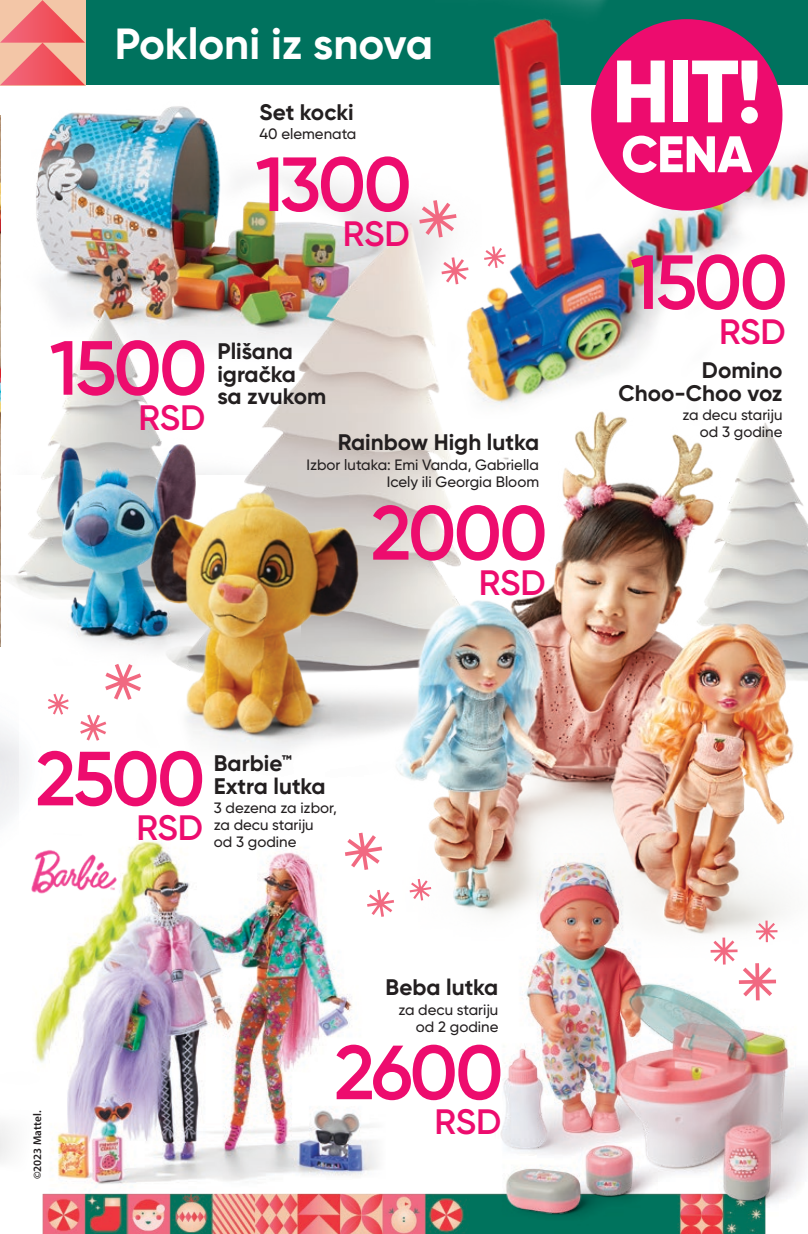
<style>
.page{position:relative;width:808px;height:1234px;background:#fff}
.page>*{position:absolute;margin:0;border:0;box-sizing:border-box;transform-origin:0 0}
.t1{font:800 88.2px "Gilroy";color:#fff}
.t2{font:600 76.5px "Gilroy";letter-spacing:-.04em;color:#ed0c6e}
.t3{font:800 51.3px "Gilroy";color:#fff}
.t4{font:700 43.5px "Gilroy";color:#fff}
.t5{font:600 35.25px "Gilroy";letter-spacing:-.005em;color:#ed0c6e}
.t6{font:700 22.5px/22.5px "Gilroy";color:#231f20}
.t7{font:500 15px/16.8px "Gilroy";color:#231f20;text-align:right}
.t8{font:600 11.25px "Myriad Pro";letter-spacing:.01em;color:#231f20}
</style>
<div class="page">
<div style="left:0;top:0;width:808px;height:85px;background:#00725e"></div>
<svg style="left:1px;top:0;width:84px;height:85px;background:#f18c83"></svg>
<hr style="left:0;top:0;width:1px;height:85px;background:#f16982">
<img style="left:386px;top:1193px;width:32px;height:40px">
<img style="left:0;top:85px;width:109px;height:64px">
<img style="left:36px;top:149px;width:73px;height:280px">
<img style="left:109px;top:106px;width:325px;height:338px">
<img style="left:41px;top:429px;width:259px;height:60px">
<img style="left:110px;top:444px;width:276px;height:299px">
<img style="left:135px;top:743px;width:251px;height:490px">
<img style="left:0;top:116px;width:1px;height:373px">
<img style="left:386px;top:359px;width:422px;height:533px">
<svg style="left:419px;top:200px;width:15px;height:37px"></svg>
<svg style="left:345px;top:832px;width:37px;height:37px"></svg>
<svg style="left:367px;top:889px;width:27px;height:27px"></svg>
<svg style="left:410px;top:878px;width:8px;height:21px"></svg>
<img style="left:434px;top:0;width:374px;height:436px">
<img style="left:18px;top:489px;width:161px;height:394px">
<img style="left:0;top:489px;width:18px;height:333px">
<img style="left:418px;top:852px;width:390px;height:381px">
<img style="left:0;top:830px;width:135px;height:403px">
<svg style="left:105px;top:663px;width:36px;height:36px"></svg>
<svg style="left:80px;top:714px;width:26px;height:26px"></svg>
<svg style="left:48px;top:693px;width:21px;height:21px"></svg>
<div style="left:591px;top:19px;width:191px;height:191px;background:#ed0c6e;border-radius:50%"></div>
<h3 class="t4" style="left:115px;top:17px;width:320px">Pokloni iz snova</h3>
<h3 class="t6" style="left:259px;top:100px;width:96px">Set kocki</h3>
<p class="t7" style="left:259px;top:125px;width:98px">40 elemenata</p>
<h2 class="t2" style="left:255px;top:137px;width:158px">1300</h2>
<h3 class="t5" style="left:343px;top:212px;width:68px">RSD</h3>
<h2 class="t2" style="left:50px;top:320px;width:159px">1500</h2>
<h3 class="t5" style="left:139px;top:395px;width:68px">RSD</h3>
<h3 class="t6" style="left:217px;top:340px;width:110px">Plišana igračka<br>sa zvukom</h3>
<h3 class="t6" style="left:338px;top:431px;width:203px">Rainbow High lutka</h3>
<p class="t7" style="left:306px;top:456px;width:234px">Izbor lutaka: Emi Vanda, Gabriella<br>Icely ili Georgia Bloom</p>
<h2 class="t2" style="left:371px;top:485px;width:178px">2000</h2>
<h3 class="t5" style="left:479px;top:560px;width:68px">RSD</h3>
<h2 class="t2" style="left:36px;top:731px;width:171px">2500</h2>
<h3 class="t5" style="left:136px;top:806px;width:68px">RSD</h3>
<h3 class="t6" style="left:214px;top:752px;width:113px">Barbie™<br>Extra lutka</h3>
<p class="t7" style="left:214px;top:799px;width:125px;text-align:left">3 dezena za izbor, za decu stariju<br>od 3 godine</p>
<p class="t8" style="left:30px;top:1178px;width:71px;rotate:-90deg">©2023 Mattel.</p>
<h3 class="t6" style="left:386px;top:975px;width:114px">Beba lutka</h3>
<p class="t7" style="left:398px;top:1000px;width:101px">za decu stariju od 2 godine</p>
<h2 class="t2" style="left:334px;top:1024px;width:171px">2600</h2>
<h3 class="t5" style="left:435px;top:1099px;width:68px">RSD</h3>
<h1 class="t1" style="left:612px;top:36px;width:152px">HIT!</h1>
<h3 class="t3" style="left:621px;top:122px;width:132px">CENA</h3>
<h2 class="t2" style="left:630px;top:235px;width:159px">1500</h2>
<h3 class="t5" style="left:719px;top:310px;width:68px">RSD</h3>
<h3 class="t6" style="left:618px;top:359px;width:165px;text-align:right">Domino<br>Choo-Choo voz</h3>
<p class="t7" style="left:682px;top:406px;width:101px">za decu stariju od 3 godine</p>
</div>
